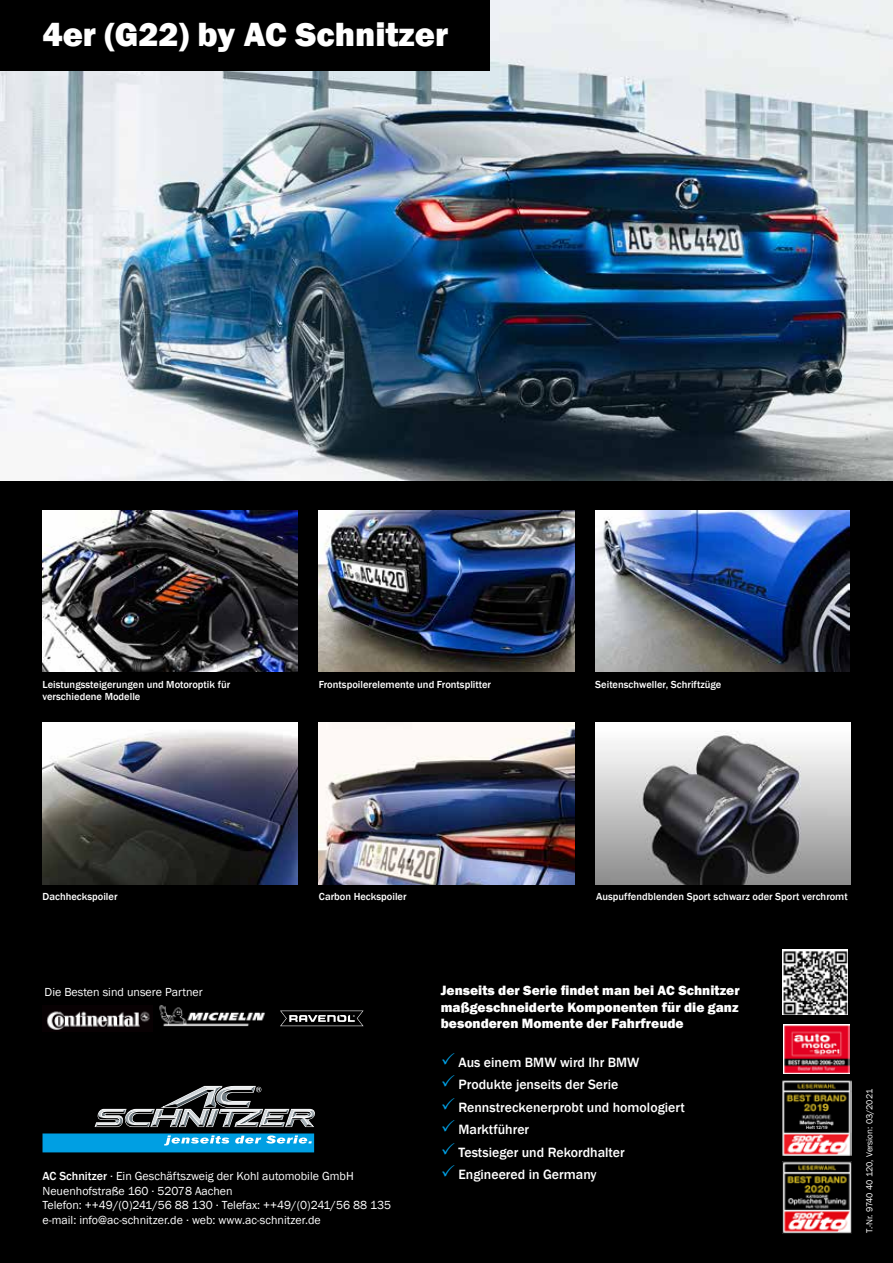
<style>
.page{position:relative;width:893px;height:1263px;background:#000}
.page>*{position:absolute;margin:0;border:0;box-sizing:border-box;transform-origin:0 0}
.t1{font:800 34.5px "Franklin Gothic";color:#fff}
.t2{font:500 13.8px/22.5px "Franklin Gothic";color:#fff}
.t3{font:800 13.8px/16.6px "Franklin Gothic";color:#fff;text-align:justify}
.t4{font:12px/14.4px "Franklin Gothic";color:#fff}
.t5{font:500 10.5px/12.6px "Franklin Gothic";color:#fff}
.t6{font:900 10.05px "Arial";color:#bfa625}
.t7{font:9px "Franklin Gothic";color:#fff}
.t8{font:500 4.5px "Helvetica Neue";color:#fff}
.s1{font-weight:500}
</style>
<div class="page">
<img style="left:0;top:0;width:893px;height:480px">
<svg style="left:43px;top:1086px;width:272px;height:66px"></svg>
<div style="left:0;top:0;width:489px;height:70px;background:#000"></div>
<img style="left:783px;top:1024px;width:66px;height:49px">
<img style="left:782px;top:1080px;width:70px;height:75px">
<img style="left:783px;top:1162px;width:68px;height:71px">
<div style="left:822px;top:1103px;width:11px;height:10px;background:#000"></div>
<div style="left:806px;top:1125px;width:25px;height:7px;background:#000"></div>
<img style="left:783px;top:949px;width:65px;height:66px">
<img style="left:46px;top:1011px;width:104px;height:19px">
<img style="left:159px;top:1005px;width:106px;height:22px">
<svg style="left:280px;top:1010px;width:84px;height:16px"></svg>
<img style="left:595px;top:723px;width:255px;height:161px">
<img style="left:319px;top:723px;width:255px;height:161px">
<img style="left:43px;top:723px;width:255px;height:161px">
<img style="left:595px;top:510px;width:254px;height:162px">
<img style="left:43px;top:510px;width:255px;height:162px">
<img style="left:319px;top:510px;width:255px;height:162px">
<h1 class="t1" style="left:43px;top:13px;width:407px">4er (G22) by AC Schnitzer</h1>
<p class="t5" style="left:43px;top:678px;width:189px">Leistungssteigerungen und Motoroptik für verschiedene Modelle</p>
<p class="t5" style="left:595px;top:678px;width:128px">Seitenschweller, Schriftzüge</p>
<p class="t5" style="left:319px;top:678px;width:174px">Frontspoilerelemente und Frontsplitter</p>
<p class="t5" style="left:43px;top:891px;width:77px">Dachheckspoiler</p>
<p class="t5" style="left:596px;top:891px;width:253px">Auspuffendblenden Sport schwarz oder Sport verchromt</p>
<p class="t5" style="left:319px;top:891px;width:89px">Carbon Heckspoiler</p>
<p class="t4" style="left:45px;top:985px;width:160px">Die Besten sind unsere Partner</p>
<p class="t4" style="left:43px;top:1169px;width:350px"><span class="s1">AC Schnitzer</span> . Ein Geschäftszweig der Kohl automobile GmbH Neuenhofstraße 160 . 52078 Aachen<br>Telefon: ++49/(0)241/56 88 130 . Telefax: ++49/(0)241/56 88 135 e-mail: info@ac-schnitzer.de . web: www.ac-schnitzer.de</p>
<p class="t3" style="left:441px;top:982px;width:300px">Jenseits der Serie findet man bei AC Schnitzer maßgeschneiderte Komponenten für die ganz besonderen Momente der Fahrfreude</p>
<p class="t2" style="left:458px;top:1051px;width:228px">Aus einem BMW wird Ihr BMW<br>Produkte jenseits der Serie<br>Rennstreckenerprobt und homologiert<br>Marktführer<br>Testsieger und Rekordhalter<br>Engineered in Germany</p>
<p class="t6" style="left:822px;top:1100px;width:8px">9</p>
<p class="t8" style="left:806px;top:1124px;width:23px">Heft 12/19</p>
<p class="t7" style="left:864px;top:1233px;width:146px;rotate:-90deg">T.-Nr. 9740 40 120, Version: 03/2021</p>
</div>
